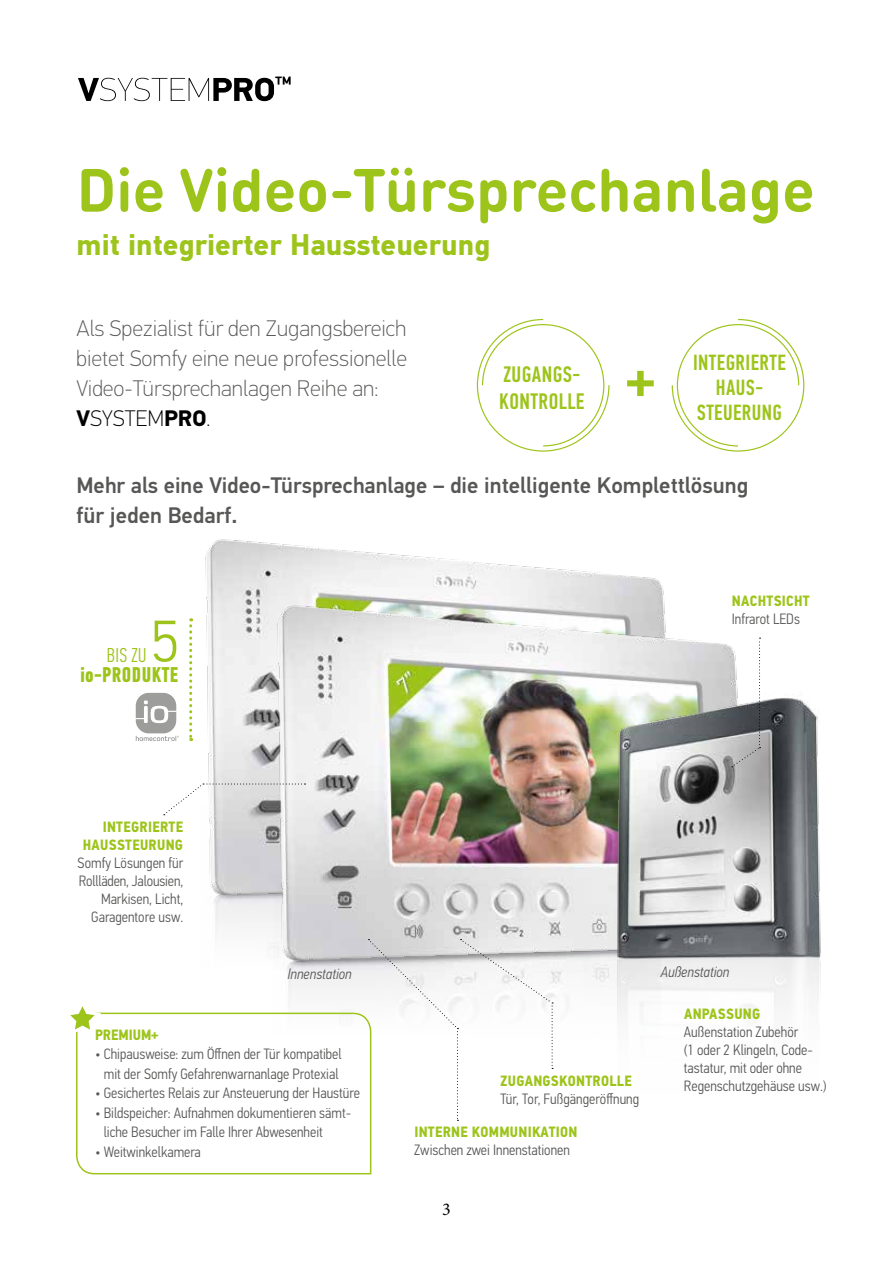
<style>
.page{position:relative;width:893px;height:1263px;background:#fff}
.page>*{position:absolute;margin:0;border:0;box-sizing:border-box;transform-origin:0 0}
.t1{font:700 60px "DIN Round Pro";color:#9dc41a}
.t2{font:300 58.95px "PF Din Text Pro";color:#9dc41a}
.t3{font:700 52.05px "PF Din Text Pro";color:#9dc41a}
.t4{font:700 30px "PF Din Text Pro";color:#9dc41a}
.t5{font:100 22.5px/30px "PF Din Text Pro";color:#575756}
.t6{font:500 22.5px/30px "PF Din Text Pro";color:#575756}
.t7{font:500 22.5px/27px "PF Din Text Comp Pro";letter-spacing:.02em;color:#9dc41a}
.t8{font:500 22.05px/24.9px "PF Din Text Comp Pro";letter-spacing:.02em;color:#9dc41a;text-align:center}
.t9{font:700 21.45px "PF Din Text Comp Pro";letter-spacing:.02em;color:#9dc41a}
.t10{font:300 20.1px "PF Din Text Comp Pro";color:#9dc41a}
.t11{font:18px "Minion Pro";color:#000}
.t12{font:300 15px/18px "PF Din Text Cond Pro";color:#575756}
.t13{font:700 15px/18px "PF Din Text Cond Pro";letter-spacing:.02em;color:#9dc41a;text-align:right}
.t14{font:italic 300 15px "PF Din Text Cond Pro";color:#575756}
.t15{font:700 15px "PF Din Text Cond Pro";color:#9dc41a}
.s1{font-weight:700;color:#000}
.s2{color:#000}
</style>
<div class="page">
<img style="left:205px;top:539px;width:406px;height:393px">
<img style="left:273px;top:575px;width:459px;height:424px">
<img style="left:518px;top:684px;width:303px;height:385px">
<svg style="left:76px;top:1012px;width:296px;height:163px"></svg>
<svg style="left:70px;top:1006px;width:34px;height:32px"></svg>
<svg style="left:164px;top:783px;width:141px;height:32px"></svg>
<svg style="left:368px;top:939px;width:185px;height:182px"></svg>
<svg style="left:732px;top:638px;width:28px;height:129px"></svg>
<svg style="left:189px;top:618px;width:3px;height:123px"></svg>
<svg style="left:671px;top:318px;width:134px;height:134px"></svg>
<svg style="left:476px;top:318px;width:134px;height:134px"></svg>
<svg style="left:78px;top:77px;width:213px;height:24px"></svg>
<svg style="left:136px;top:693px;width:43px;height:48px"></svg>
<div style="left:154px;top:708px;width:10px;height:12px;background:#9d9d9c;border-radius:50%"></div>
<h1 class="t1" style="left:77px;top:148px;width:740px">Die Video-Türsprechanlage</h1>
<h3 class="t4" style="left:77px;top:227px;width:415px">mit integrierter Haussteuerung</h3>
<h3 class="t5" style="left:77px;top:313px;width:332px">Als Spezialist für den Zugangsbereich bietet Somfy eine neue professionelle<br>Video-Türsprechanlagen Reihe an:<br><span class="s1">V</span><span class="s2">SYSTEM</span><span class="s1">PRO</span><span class="s2">.</span></h3>
<h3 class="t7" style="left:499px;top:361px;width:87px">ZUGANGS-<br>KONTROLLE</h3>
<h3 class="t3" style="left:626px;top:349px;width:30px">+</h3>
<h3 class="t8" style="left:693px;top:350px;width:94px">INTEGRIERTE<br>HAUS-<br>STEUERUNG</h3>
<h3 class="t6" style="left:77px;top:471px;width:673px">Mehr als eine Video-Türsprechanlage – die intelligente Komplettlösung für jeden Bedarf.</h3>
<h2 class="t2" style="left:151px;top:608px;width:30px">5</h2>
<h3 class="t9" style="left:80px;top:662px;width:100px">io-PRODUKTE</h3>
<h3 class="t10" style="left:107px;top:644px;width:41px">BIS ZU</h3>
<p class="t13" style="left:83px;top:818px;width:102px">INTEGRIERTE<br>HAUSSTEURUNG</p>
<p class="t12" style="left:78px;top:853px;width:107px;text-align:right">Somfy Lösungen für<br>Rollläden, Jalousien,<br>Markisen, Licht,<br>Garagentore usw.</p>
<p class="t13" style="left:732px;top:592px;width:79px">NACHTSICHT</p>
<p class="t12" style="left:732px;top:609px;width:70px">Infrarot LEDs</p>
<p class="t14" style="left:288px;top:965px;width:66px">Innenstation</p>
<p class="t14" style="left:661px;top:963px;width:70px">Außenstation</p>
<p class="t15" style="left:95px;top:1025px;width:65px">PREMIUM+</p>
<p class="t12" style="left:95px;top:1044px;width:248px;line-height:19.5px;text-align:center">• Chipausweise: zum Öffnen der Tür kompatibel mit der Somfy Gefahrenwarnanlage Protexial</p>
<p class="t12" style="left:95px;top:1084px;width:267px">• Gesichertes Relais zur Ansteuerung der Haustüre</p>
<p class="t12" style="left:104px;top:1103px;width:249px;line-height:19.5px;text-indent:-9px">• Bildspeicher: Aufnahmen dokumentieren sämt&shy;liche Besucher im Falle Ihrer Abwesenheit</p>
<p class="t12" style="left:95px;top:1143px;width:107px">• Weitwinkelkamera</p>
<p class="t13" style="left:501px;top:1072px;width:133px">ZUGANGSKONTROLLE</p>
<p class="t12" style="left:500px;top:1089px;width:140px">Tür, Tor, Fußgängeröffnung</p>
<p class="t13" style="left:414px;top:1123px;width:165px">INTERNE KOMMUNIKATION</p>
<p class="t12" style="left:414px;top:1140px;width:157px">Zwischen zwei Innenstationen</p>
<p class="t11" style="left:442px;top:1197px;width:10px">3</p>
<p class="t13" style="left:684px;top:1005px;width:78px">ANPASSUNG</p>
<p class="t12" style="left:684px;top:1023px;width:144px">Außenstation Zubehör<br>(1 oder 2 Klingeln, Code&shy;tastatur, mit oder ohne<br>Regenschutzgehäuse usw.)</p>
</div>
